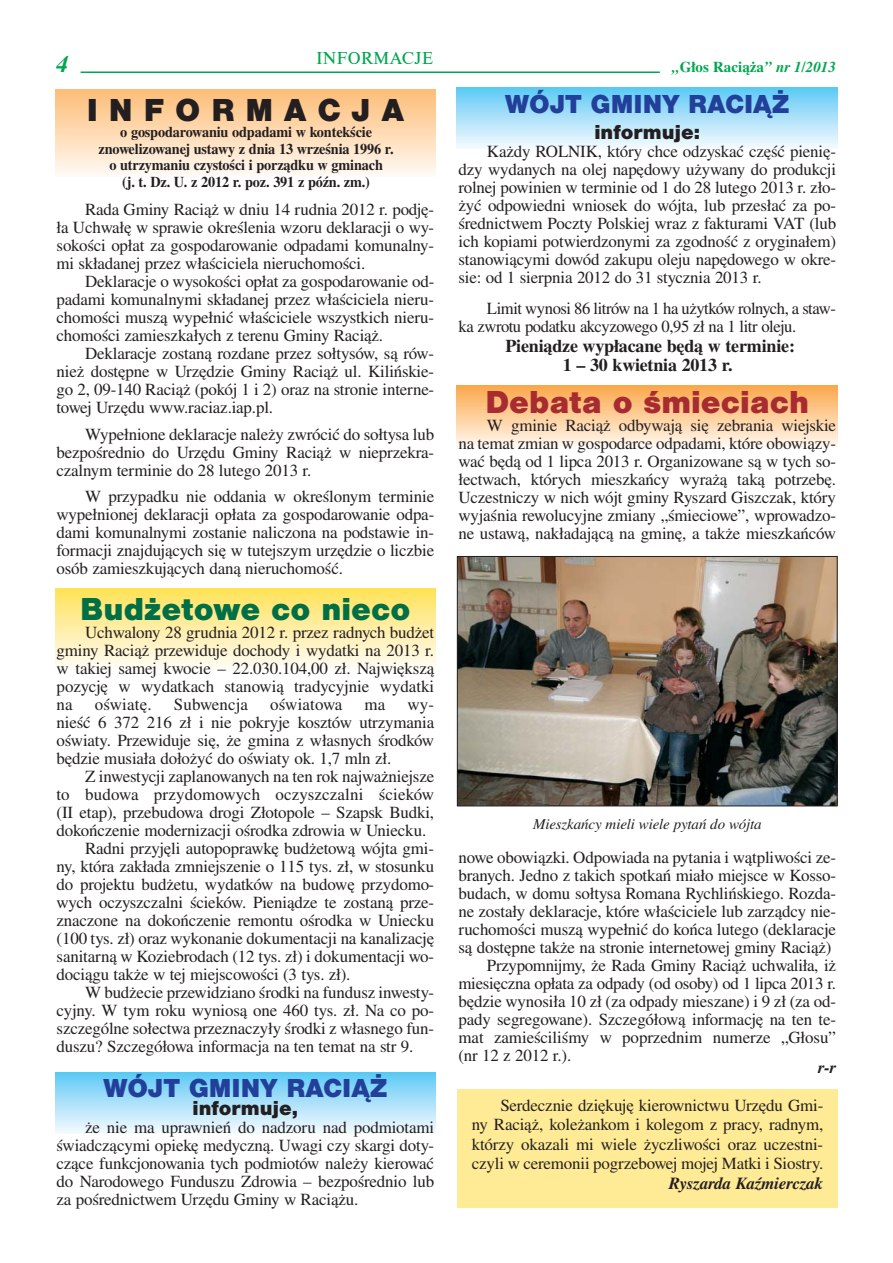
<style>
.page{position:relative;width:893px;height:1263px;background:#fff}
.page>*{position:absolute;margin:0;border:0;box-sizing:border-box;transform-origin:0 0}
.t1{font:900 33px "Nimbus San TCE";color:#a72c31}
.t2{font:900 33px "Nimbus San TCE";color:#006f45}
.t3{font:900 33px "Nimbus San TCE";letter-spacing:.33em;color:#231f20}
.t4{font:900 27px "Nimbus San TCE";color:#223f9a}
.t5{font:900 21px "Nimbus San TCE";color:#231f20}
.t6{font:italic 700 21px "Ptimes";color:#00a650}
.t7{font:500 18px/19.5px "Nimbus Rom No 9 LCE";letter-spacing:-.01em;color:#231f20;text-align:center}
.t8{font:18px "Nimbus Rom DCE";letter-spacing:.025em;color:#00a650}
.t9{font:16.95px/18px "Nimbus Rom No 9 LCE";letter-spacing:-.01em;color:#231f20;text-align:justify}
.t10{font:16.95px "Nimbus Rom No 9 LCE";letter-spacing:.01em;color:#231f20}
.t11{font:16.95px "Nimbus Rom No 9 LCE Med Ita";letter-spacing:-.01em;color:#231f20}
.t12{font:16.5px "Nimbus Rom No 9 LCE Med Ita";color:#231f20}
.t13{font:500 15px/16.5px "Nimbus Rom No 9 LCE";letter-spacing:-.01em;color:#231f20;text-align:center;scale:.95 1}
.t14{font:italic 15px "Nimbus Rom No 9 LCE";letter-spacing:-.01em;color:#231f20}
.t15{font:700 13.5px "Ptimes";color:#00a650}
.s1{font-style:italic}
</style>
<div class="page">
<div style="left:457px;top:1089px;width:380px;height:119px;background:#ffeb95"></div>
<div style="left:55px;top:1073px;width:381px;height:61px;background:linear-gradient(to bottom,#60caf5,#f8fafe)"></div>
<div style="left:457px;top:88px;width:380px;height:61px;background:linear-gradient(to bottom,#60caf5,#f8fafe)"></div>
<div style="left:457px;top:386px;width:380px;height:61px;background:linear-gradient(to bottom,#fba84b,#fff8ef)"></div>
<div style="left:55px;top:589px;width:381px;height:80px;background:linear-gradient(to bottom,#ffe259,#fffbf4)"></div>
<hr style="left:81px;top:72px;width:579px;height:1px;background:#00a650">
<div style="left:55px;top:90px;width:381px;height:86px;background:linear-gradient(to bottom,#fdbd77,#fff8f1)"></div>
<img style="left:459px;top:558px;width:376px;height:246px">
<div style="left:457px;top:556px;width:380px;height:250px;border:1px solid #231f20"></div>
<p class="t8" style="left:316px;top:51px;width:118px">INFORMACJE</p>
<p class="t6" style="left:57px;top:56px;width:13px">4</p>
<p class="t15" style="left:672px;top:62px;width:165px"><span class="s1">„</span>G∏os Racià˝a<span class="s1">” nr 1/2013</span></p>
<h2 class="t4" style="left:505px;top:93px;width:285px">WÓJT GMI NY RA CIĄŻ</h2>
<p class="t5" style="left:594px;top:123px;width:107px">in for mu je:</p>
<p class="t9" style="left:458px;top:144px;width:379px;text-indent:28px">Każ dy ROL NIK, któ ry chce od zy skać część pie nię - dzy wy da nych na olej na pę do wy uży wa ny do pro duk cji rol nej po wi nien w ter mi nie od 1 do 28 lu te go 2013 r. zło - żyć od po wied ni wnio sek do wój ta, lub prze słać za po - śred nic twem Pocz ty Pol skiej wraz z fak tu ra mi VAT (lub ich ko pia mi po twier dzo ny mi za zgod ność z ory gi na łem) sta no wią cy mi do wód za ku pu ole ju na pę do we go w okre - sie: od 1 sierp nia 2012 do 31 stycz nia 2013 r.</p>
<p class="t9" style="left:458px;top:301px;width:379px;text-indent:28px">Li mit wy no si 86 li trów na 1 ha użyt ków rol nych, a staw - ka zwro tu po dat ku ak cy zo we go 0,95 zł na 1 litr ole ju.</p>
<p class="t7" style="left:505px;top:338px;width:291px">Pie nią dze wy pła ca ne bę dą w ter mi nie:<br>1 – 30 kwiet nia 2013 r.</p>
<h1 class="t1" style="left:485px;top:389px;width:325px">De ba ta o śmie ciach</h1>
<p class="t9" style="left:458px;top:418px;width:379px;text-indent:28px">W gmi nie Ra ciąż od by wa ją się ze bra nia wiej skie na te mat zmian w go spo dar ce od pa da mi, któ re obo wią zy - wać bę dą od 1 lip ca 2013 r. Or ga ni zo wa ne są w tych so - łec twach, któ rych miesz kań cy wy ra żą ta ką po trze bę.<br>Uczest ni czy w nich wójt gmi ny Ry szard Gisz czak, któ ry wy ja śnia re wo lu cyj ne zmia ny „śmie cio we”, wpro wa dzo - ne usta wą, na kła da ją cą na gmi nę, a tak że miesz kań ców</p>
<h1 class="t3" style="left:87px;top:97px;width:319px">IN F ORM AC J A</h1>
<p class="t13" style="left:99px;top:125px;width:312px">o go spo da ro wa niu od pa da mi w kon tek ście<br>zno we li zo wa nej usta wy z dnia 13 wrze śnia 1996 r. o utrzy ma niu czy sto ści i po rząd ku w gmi nach<br>(j. t. Dz. U. z 2012 r. poz. 391 z późn. zm.)</p>
<p class="t9" style="left:57px;top:202px;width:379px;text-indent:28px">Ra da Gmi ny Ra ciąż w dniu 14 rud nia 2012 r. pod ję - ła Uchwa łę w spra wie okre śle nia wzo ru de kla ra cji o wy - so ko ści opłat za go spo da ro wa nie od pa da mi ko mu nal ny - mi skła da nej przez wła ści cie la nie ru cho mo ści.</p>
<p class="t9" style="left:57px;top:274px;width:379px;text-indent:28px">De kla ra cje o wy so ko ści opłat za go spo da ro wa nie od - pa da mi ko mu nal ny mi skła da nej przez wła ści cie la nie ru - cho mo ści mu szą wy peł nić wła ści cie le wszyst kich nie ru - cho mo ści za miesz ka łych z te re nu Gmi ny Ra ciąż.</p>
<p class="t9" style="left:57px;top:346px;width:379px;text-indent:28px">De kla ra cje zo sta ną roz da ne przez soł ty sów, są rów - nież do stęp ne w Urzę dzie Gmi ny Ra ciąż ul. Ki liń skie - go 2, 09-140 Ra ciąż (po kój 1 i 2) oraz na stro nie in ter ne - to wej Urzę du www.ra ciaz.iap.pl.</p>
<p class="t9" style="left:57px;top:427px;width:379px;text-indent:28px">Wy peł nio ne de kla ra cje na le ży zwró cić do soł ty sa lub bez po śred nio do Urzę du Gmi ny Ra ciąż w nie prze kra - czal nym ter mi nie do 28 lu te go 2013 r.</p>
<p class="t9" style="left:57px;top:489px;width:379px;text-indent:28px">W przy pad ku nie od da nia w okre ślo nym ter mi nie wy peł nio nej de kla ra cji opła ta za go spo da ro wa nie od pa - da mi ko mu nal ny mi zo sta nie na li czo na na pod sta wie in - for ma cji znaj du ją cych się w tu tej szym urzę dzie o licz bie osób za miesz ku ją cych da ną nie ru cho mość.</p>
<h1 class="t2" style="left:80px;top:596px;width:332px">Bu dże to we co nie co</h1>
<p class="t9" style="left:57px;top:625px;width:379px;text-indent:28px">Uchwa lo ny 28 grud nia 2012 r. przez rad nych bu dżet gmi ny Ra ciąż prze wi du je do cho dy i wy dat ki na 2013 r. w ta kiej sa mej kwo cie – 22.030.104,00 zł. Naj więk szą po zy cję w wy dat kach sta no wią tra dy cyj nie wy dat ki na</p>
<p class="t9" style="left:95px;top:697px;width:58px">oświa tę.</p>
<p class="t10" style="left:174px;top:698px;width:76px">Sub wen cja</p>
<p class="t9" style="left:270px;top:697px;width:74px">oświa to wa</p>
<p class="t9" style="left:364px;top:697px;width:22px">ma</p>
<p class="t9" style="left:57px;top:697px;width:379px;text-indent:351px">wy - nieść 6 372 216 zł i nie po kry je kosz tów utrzy ma nia oświa ty. Prze wi du je się, że gmi na z wła snych środ ków bę dzie mu sia ła do ło żyć do oświa ty ok. 1,7 mln zł.</p>
<p class="t9" style="left:85px;top:769px;width:351px">Z in we sty cji za pla no wa nych na ten rok naj waż niej sze</p>
<p class="t10" style="left:57px;top:788px;width:379px">to bu do wa przy do mo wych oczysz czal ni ście ków</p>
<p class="t9" style="left:57px;top:805px;width:379px">(II etap), prze bu do wa dro gi Zło to po le – Szapsk Bud ki,</p>
<p class="t9" style="left:57px;top:823px;width:371px">do koń cze nie mo der ni za cji ośrod ka zdro wia w Uniec ku.</p>
<p class="t9" style="left:85px;top:841px;width:351px">Rad ni przy ję li au to po praw kę bu dże to wą wój ta gmi -</p>
<p class="t9" style="left:57px;top:859px;width:379px">ny, któ ra za kła da zmniej sze nie o 115 tys. zł, w sto sun ku</p>
<p class="t9" style="left:57px;top:877px;width:379px">do pro jek tu bu dże tu, wy dat ków na bu do wę przy do mo -</p>
<p class="t9" style="left:57px;top:895px;width:379px">wych oczysz czal ni ście ków. Pie nią dze te zo sta ną prze -</p>
<p class="t9" style="left:57px;top:913px;width:379px">zna czo ne na do koń cze nie re mon tu ośrod ka w Uniec ku</p>
<p class="t9" style="left:57px;top:931px;width:379px">(100 tys. zł) oraz wy ko na nie do ku men ta cji na ka na li za cję</p>
<p class="t9" style="left:57px;top:949px;width:379px">sa ni tar ną w Ko zie bro dach (12 tys. zł) i do ku men ta cji wo -</p>
<p class="t9" style="left:57px;top:967px;width:295px">do cią gu tak że w tej miej sco wo ści (3 tys. zł).</p>
<p class="t9" style="left:85px;top:985px;width:350px">W bu dże cie prze wi dzia no środ ki na fun dusz in we sty -</p>
<p class="t9" style="left:57px;top:1003px;width:379px">cyj ny. W tym ro ku wy nio są one 460 tys. zł. Na co po -</p>
<p class="t9" style="left:57px;top:1021px;width:379px">szcze gól ne so łec twa prze zna czy ły środ ki z wła sne go fun -</p>
<p class="t9" style="left:57px;top:1039px;width:358px">du szu? Szcze gó ło wa in for ma cja na ten te mat na str 9.</p>
<h2 class="t4" style="left:103px;top:1077px;width:285px">WÓJT GMI NY RA CIĄŻ</h2>
<p class="t5" style="left:193px;top:1100px;width:107px">in for mu je,</p>
<p class="t9" style="left:57px;top:1120px;width:379px;text-indent:28px">że nie ma upraw nień do nad zo ru nad pod mio ta mi świad czą cy mi opie kę me dycz ną. Uwa gi czy skar gi do ty - czą ce funk cjo no wa nia tych pod mio tów na le ży kie ro wać do Na ro do we go Fun du szu Zdro wia – bez po śred nio lub za po śred nic twem Urzę du Gmi ny w Ra cią żu.</p>
<p class="t14" style="left:533px;top:819px;width:230px">Miesz kań cy mie li wie le py tań do wój ta</p>
<p class="t9" style="left:458px;top:850px;width:379px">no we obo wiąz ki. Od po wia da na py ta nia i wąt pli wo ści ze -</p>
<p class="t9" style="left:458px;top:868px;width:379px">bra nych. Jed no z ta kich spo tkań mia ło miej sce w Kos so -</p>
<p class="t9" style="left:458px;top:886px;width:379px">bu dach, w do mu soł ty sa Ro ma na Ry chliń skie go. Roz da -</p>
<p class="t9" style="left:458px;top:904px;width:379px">ne zo sta ły de kla ra cje, któ re wła ści cie le lub za rząd cy nie -</p>
<p class="t9" style="left:458px;top:922px;width:379px">ru cho mo ści mu szą wy peł nić do koń ca lu te go (de kla ra cje</p>
<p class="t9" style="left:458px;top:940px;width:374px">są do stęp ne tak że na stro nie in ter ne to wej gmi ny Ra ciąż)</p>
<p class="t9" style="left:487px;top:958px;width:351px">Przy po mnij my, że Ra da Gmi ny Ra ciąż uchwa li ła, iż</p>
<p class="t9" style="left:458px;top:976px;width:379px">mie sięcz na opła ta za od pa dy (od oso by) od 1 lip ca 2013 r.</p>
<p class="t9" style="left:458px;top:994px;width:379px">bę dzie wy no si ła 10 zł (za od pa dy mie sza ne) i 9 zł (za od -</p>
<p class="t9" style="left:458px;top:1012px;width:379px">pa dy se gre go wa ne). Szcze gó ło wą in for ma cję na ten te -</p>
<p class="t9" style="left:458px;top:1030px;width:379px">mat za mie ści li śmy w po przed nim nu me rze „Gło su”</p>
<p class="t9" style="left:458px;top:1048px;width:114px">(nr 12 z 2012 r.).</p>
<p class="t12" style="left:818px;top:1061px;width:19px">r -r</p>
<p class="t9" style="left:472px;top:1097px;width:353px;line-height:19.5px;text-indent:28px">Ser decz nie dzię ku ję kie row nic twu Urzę du Gmi - ny Ra ciąż, ko le żan kom i ko le gom z pra cy, rad nym, któ rzy oka za li mi wie le życz li wo ści oraz uczest ni - czy li w ce re mo nii po grze bo wej mo jej Mat ki i Sio stry.</p>
<p class="t11" style="left:669px;top:1177px;width:156px">Ry szar da Kaź mier czak</p>
</div>
